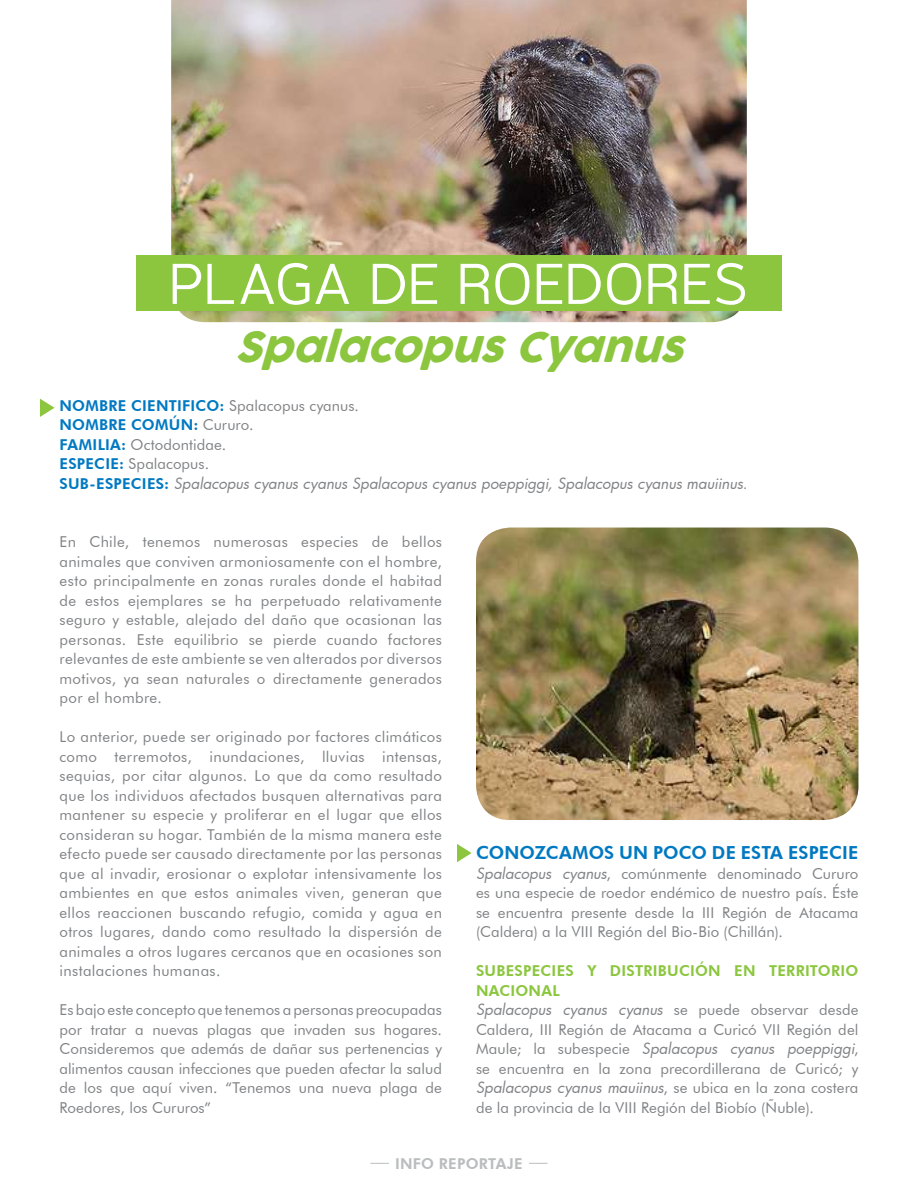
<style>
.page{position:relative;width:918px;height:1188px;background:#fff}
.page>*{position:absolute;margin:0;border:0;box-sizing:border-box;transform-origin:0 0}
.t1{font:57px "Pragma Sans";letter-spacing:.045em;color:#fff}
.t2{font:italic 40.5px "COCOGOOSE";color:#8bc63e}
.t3{font:800 18px "Futura BT";letter-spacing:.005em;color:#0079c2}
.t4{font:15px/19.5px "Futura BT";letter-spacing:.01em;color:#808285;text-align:justify}
.t5{font:italic 15px "Futura";color:#808285}
.t6{font:800 15px/19.5px "Futura BT";letter-spacing:.02em;color:#8bc63e}
.t7{font:800 15px "Futura BT";letter-spacing:.02em;color:#babdbe}
.s1{font-weight:800;color:#0079c2}
.s2{font-family:"Futura BT";font-weight:800;font-style:normal;color:#0079c2}
.s3{font-family:"Futura";font-style:italic}
.s4{font-family:"Futura BT";font-style:normal}
</style>
<div class="page">
<svg style="left:370px;top:1163px;width:19px;height:1px"></svg>
<svg style="left:529px;top:1163px;width:19px;height:1px"></svg>
<svg style="left:40px;top:399px;width:15px;height:18px"></svg>
<svg style="left:457px;top:844px;width:15px;height:18px"></svg>
<img style="left:476px;top:528px;width:382px;height:292px">
<img style="left:171px;top:0;width:576px;height:322px">
<div style="left:136px;top:256px;width:646px;height:55px;background:#8bc63e"></div>
<h1 class="t1" style="left:171px;top:247px;width:578px">PLAGA DE ROEDORES</h1>
<h2 class="t2" style="left:235px;top:317px;width:467px">SpalacopusCyanus</h2>
<p class="t4" style="left:60px;top:395px;width:301px;text-align:left"><span class="s1">NOMBRE CIENTIFICO:</span> Spalacopus cyanus.<br><span class="s1">NOMBRE COMÚN:</span> Cururo.<br><span class="s1">FAMILIA:</span> Octodontidae.<br><span class="s1">ESPECIE:</span> Spalacopus.</p>
<p class="t5" style="left:60px;top:473px;width:689px"><span class="s2">SUB-ESPECIES:</span> Spalacopus cyanus cyanus Spalacopus cyanus poeppiggi, Spalacopus cyanus mauiinus.</p>
<p class="t4" style="left:60px;top:532px;width:384px">En Chile, tenemos numerosas especies de bellos animales que conviven armoniosamente con el hombre, esto principalmente en zonas rurales donde el habitad de estos ejemplares se ha perpetuado relativamente seguro y estable, alejado del daño que ocasionan las personas. Este equilibrio se pierde cuando factores relevantes de este ambiente se ven alterados por diversos motivos, ya sean naturales o directamente generados por el hombre.</p>
<p class="t4" style="left:60px;top:727px;width:384px">Lo anterior, puede ser originado por factores climáticos como terremotos, inundaciones, lluvias intensas, sequias, por citar algunos. Lo que da como resultado que los individuos afectados busquen alternativas para mantener su especie y proliferar en el lugar que ellos consideran su hogar. También de la misma manera este efecto puede ser causado directamente por las personas que al invadir, erosionar o explotar intensivamente los ambientes en que estos animales viven, generan que ellos reaccionen buscando refugio, comida y agua en otros lugares, dando como resultado la dispersión de animales a otros lugares cercanos que en ocasiones son instalaciones humanas.</p>
<p class="t4" style="left:60px;top:1000px;width:384px">Es bajo este concepto que tenemos a personas preocupadas por tratar a nuevas plagas que invaden sus hogares.<br>Consideremos que además de dañar sus pertenencias y alimentos causan infecciones que pueden afectar la salud de los que aquí viven. “Tenemos una nueva plaga de Roedores, los Cururos”</p>
<p class="t3" style="left:476px;top:842px;width:384px">CONOZCAMOS UN POCO DE ESTA ESPECIE</p>
<p class="t4" style="left:476px;top:863px;width:384px"><span class="s3">Spalacopus cyanus</span>, comúnmente denominado Cururo es una especie de roedor endémico de nuestro país. Éste se encuentra presente desde la III Región de Atacama (Caldera) a la VIII Región del Bio-Bio (Chillán).</p>
<p class="t6" style="left:476px;top:961px;width:384px">SUBESPECIES Y DISTRIBUCIÓN EN TERRITORIO<br>NACIONAL</p>
<p class="t5" style="left:476px;top:999px;width:384px">Spalacopus cyanus cyanus <span class="s4">se puede observar desde</span></p>
<p class="t4" style="left:476px;top:1019px;width:384px">Caldera, III Región de Atacama a Curicó VII Región del</p>
<p class="t5" style="left:476px;top:1038px;width:384px"><span class="s4">Maule; la subespecie</span> Spalacopus cyanus poeppiggi<span class="s4">,</span></p>
<p class="t4" style="left:476px;top:1058px;width:384px">se encuentra en la zona precordillerana de Curicó; y</p>
<p class="t5" style="left:476px;top:1077px;width:384px">Spalacopus cyanus mauiinus<span class="s4">, se ubica en la zona costera</span></p>
<p class="t4" style="left:476px;top:1097px;width:339px">de la provincia de la VIII Región del Biobío (Ñuble).</p>
<p class="t7" style="left:395px;top:1154px;width:129px">INFO REPORTAJE</p>
</div>
